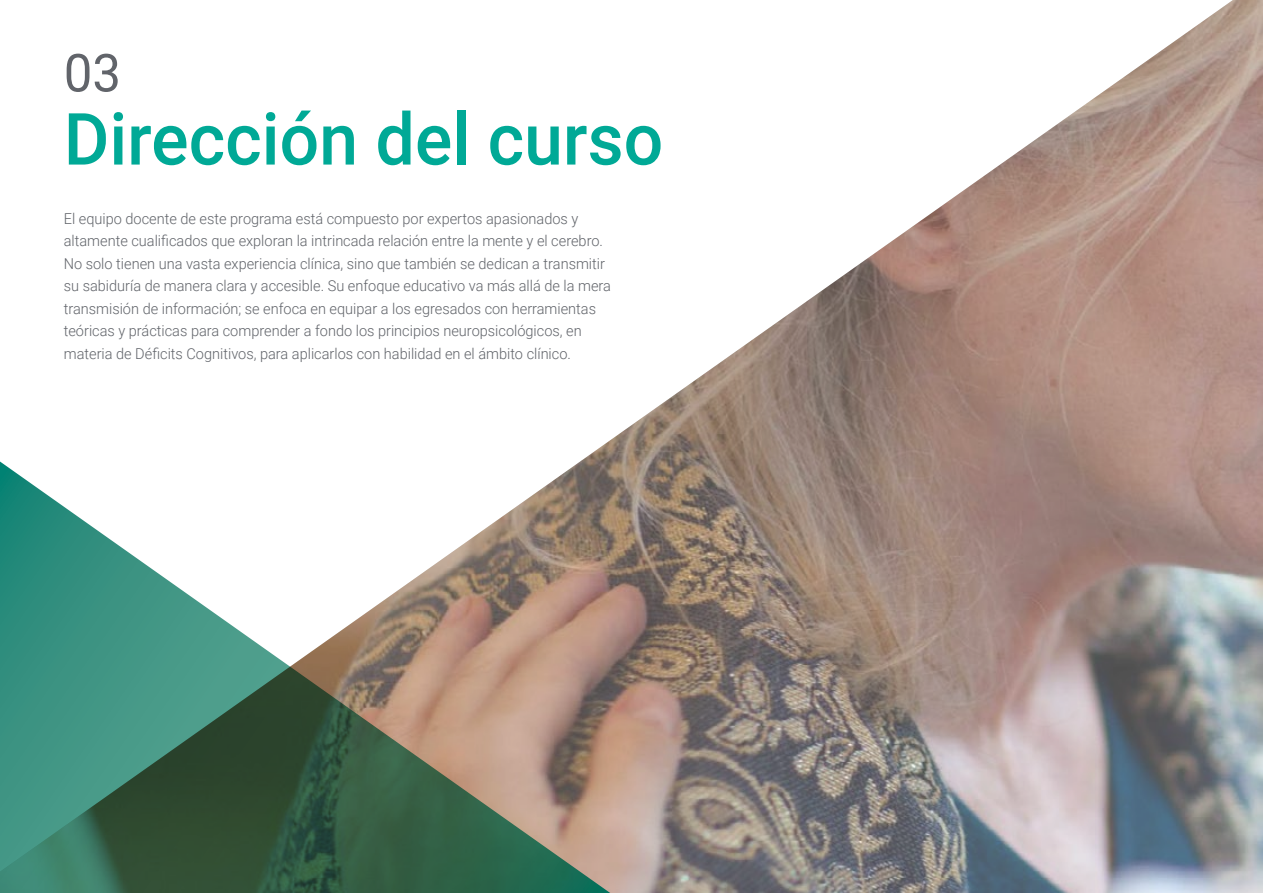
<style>
.page{position:relative;width:1263px;height:893px;background:#fff}
.page>*{position:absolute;margin:0;border:0;box-sizing:border-box;transform-origin:0 0}
.t1{font:500 72px "Roboto";color:#00a996}
.t2{font:52.5px "Roboto";color:#61646a}
.t3{font:300 15px/22.5px "Roboto";color:#61646a}
</style>
<div class="page">
<img style="left:602px;top:0;width:661px;height:893px">
<svg style="left:0;top:446px;width:640px;height:447px"></svg>
<h2 class="t2" style="left:64px;top:36px;width:59px">03</h2>
<h1 class="t1" style="left:64px;top:89px;width:601px">Dirección del curso</h1>
<p class="t3" style="left:64px;top:207px;width:549px">El equipo docente de este programa está compuesto por expertos apasionados y altamente cualificados que exploran la intrincada relación entre la mente y el cerebro.<br>No solo tienen una vasta experiencia clínica, sino que también se dedican a transmitir su sabiduría de manera clara y accesible. Su enfoque educativo va más allá de la mera transmisión de información; se enfoca en equipar a los egresados con herramientas teóricas y prácticas para comprender a fondo los principios neuropsicológicos, en materia de Déficits Cognitivos, para aplicarlos con habilidad en el ámbito clínico.</p>
</div>
